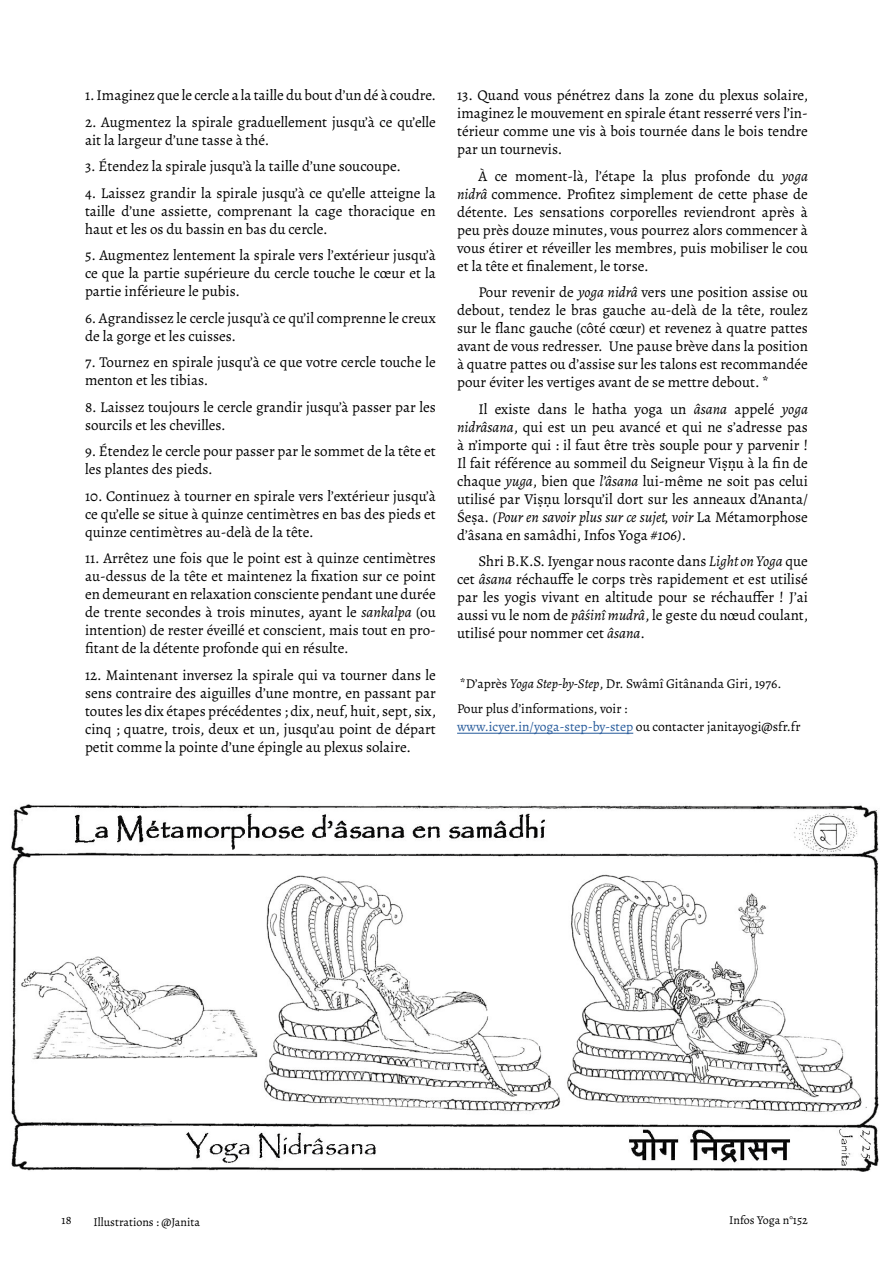
<style>
.page{position:relative;width:893px;height:1263px;background:#fff}
.page>*{position:absolute;margin:0;border:0;box-sizing:border-box;transform-origin:0 0}
.t1{font:15px/18px "Alegreya";color:#000;text-align:justify}
.t2{font:13.5px/24.8px "Alegreya";color:#000}
.t3{font:13.5px "Alegreya";color:#275b9b}
.Note_bas_de_page{font:12px "Alegreya";color:#000}
.s1{font-style:italic}
.s2{color:#000}
</style>
<div class="page">
<hr style="left:457px;top:733px;width:176px;height:1px;background:#275b9b">
<img style="left:11px;top:804px;width:868px;height:368px">
<p class="t1" style="left:85px;top:86px;width:353px">1. Imaginez que le cercle a la taille du bout d’un dé à coudre.</p>
<p class="t1" style="left:85px;top:113px;width:352px">2. Augmentez la spirale graduellement jusqu’à ce qu’elle ait la largeur d’une tasse à thé.</p>
<p class="t1" style="left:85px;top:157px;width:317px">3. Étendez la spirale jusqu’à la taille d’une soucoupe.</p>
<p class="t1" style="left:85px;top:184px;width:352px">4. Laissez grandir la spirale jusqu’à ce qu’elle atteigne la taille d’une assiette, comprenant la cage thoracique en haut et les os du bassin en bas du cercle.</p>
<p class="t1" style="left:85px;top:246px;width:352px">5. Augmentez lentement la spirale vers l’extérieur jusqu’à ce que la partie supérieure du cercle touche le cœur et la partie inférieure le pubis.</p>
<p class="t1" style="left:85px;top:309px;width:352px">6. Agrandissez le cercle jusqu’à ce qu’il comprenne le creux de la gorge et les cuisses.</p>
<p class="t1" style="left:85px;top:353px;width:352px">7. Tournez en spirale jusqu’à ce que votre cercle touche le menton et les tibias.</p>
<p class="t1" style="left:85px;top:398px;width:352px">8. Laissez toujours le cercle grandir jusqu’à passer par les sourcils et les chevilles.</p>
<p class="t1" style="left:85px;top:442px;width:352px">9. Étendez le cercle pour passer par le sommet de la tête et les plantes des pieds.</p>
<p class="t1" style="left:85px;top:487px;width:352px">10. Continuez à tourner en spirale vers l’extérieur jusqu’à ce qu’elle se situe à quinze centimètres en bas des pieds et quinze centimètres au-delà de la tête.</p>
<p class="t1" style="left:85px;top:549px;width:352px">11. Arrêtez une fois que le point est à quinze centimètres au-dessus de la tête et maintenez la fixation sur ce point en demeurant en relaxation consciente pendant une durée de trente secondes à trois minutes, ayant le <span class="s1">sankalpa</span> (ou intention) de rester éveillé et conscient, mais tout en pro&shy;fitant de la détente profonde qui en résulte.</p>
<p class="t1" style="left:85px;top:666px;width:353px">12. Maintenant inversez la spirale qui va tourner dans le sens contraire des aiguilles d’une montre, en passant par toutes les dix étapes précédentes ; dix, neuf, huit, sept, six, cinq ; quatre, trois, deux et un, jusqu’au point de départ petit comme la pointe d’une épingle au plexus solaire.</p>
<p class="t1" style="left:457px;top:86px;width:353px">13. Quand vous pénétrez dans la zone du plexus solaire, imaginez le mouvement en spirale étant resserré vers l’in&shy;térieur comme une vis à bois tournée dans le bois tendre par un tournevis.</p>
<p class="t1" style="left:457px;top:167px;width:352px;text-indent:21px">À ce moment-là, l’étape la plus profonde du <span class="s1">yoga nidrâ</span> commence. Profitez simplement de cette phase de détente. Les sensations corporelles reviendront après à peu près douze minutes, vous pourrez alors commencer à vous étirer et réveiller les membres, puis mobiliser le cou et la tête et finalement, le torse.</p>
<p class="t1" style="left:457px;top:283px;width:352px;text-indent:21px">Pour revenir de <span class="s1">yoga nidrâ</span> vers une position assise ou debout, tendez le bras gauche au-delà de la tête, roulez sur le flanc gauche (côté cœur) et revenez à quatre pattes avant de vous redresser. Une pause brève dans la position à quatre pattes ou d’assise sur les talons est recommandée pour éviter les vertiges avant de se mettre debout. *</p>
<p class="t1" style="left:457px;top:400px;width:352px;text-indent:21px">Il existe dans le hatha yoga un <span class="s1">âsana</span> appelé <span class="s1">yoga nidrâsana</span>, qui est un peu avancé et qui ne s’adresse pas à n’importe qui : il faut être très souple pour y parvenir !<br>Il fait référence au sommeil du Seigneur Viṣṇu à la fin de chaque <span class="s1">yuga</span>, bien que <span class="s1">l’âsana</span> lui-même ne soit pas celui utilisé par Viṣṇu lorsqu’il dort sur les anneaux d’Ananta/ Śeṣa. <span class="s1">(Pour en savoir plus sur ce sujet, voir</span> La Métamorphose d’âsana en samâdhi, Infos Yoga <span class="s1">#106)</span>.</p>
<p class="t1" style="left:457px;top:552px;width:353px;text-indent:21px">Shri B.K.S. Iyengar nous raconte dans <span class="s1">Light on Yoga</span> que cet <span class="s1">âsana</span> réchauffe le corps très rapidement et est utilisé par les yogis vivant en altitude pour se réchauffer ! J’ai aussi vu le nom de <span class="s1">pâśinî mudrâ</span>, le geste du nœud coulant, utilisé pour nommer cet <span class="s1">âsana</span>.</p>
<p class="t2" style="left:457px;top:671px;width:326px">*D’après <span class="s1">Yoga Step-by-Step</span>, Dr. Swâmî Gitânanda Giri, 1976.<br>Pour plus d’informations, voir :</p>
<p class="t3" style="left:457px;top:717px;width:345px">www.icyer.in/yoga-step-by-step <span class="s2">ou contacter janitayogi@sfr.fr</span></p>
<p class="Note_bas_de_page" style="left:62px;top:1212px;width:11px">18</p>
<p class="Note_bas_de_page" style="left:729px;top:1212px;width:80px">Infos Yoga n°152</p>
<p class="Note_bas_de_page" style="left:94px;top:1214px;width:108px">Illustrations : @Janita</p>
</div>
